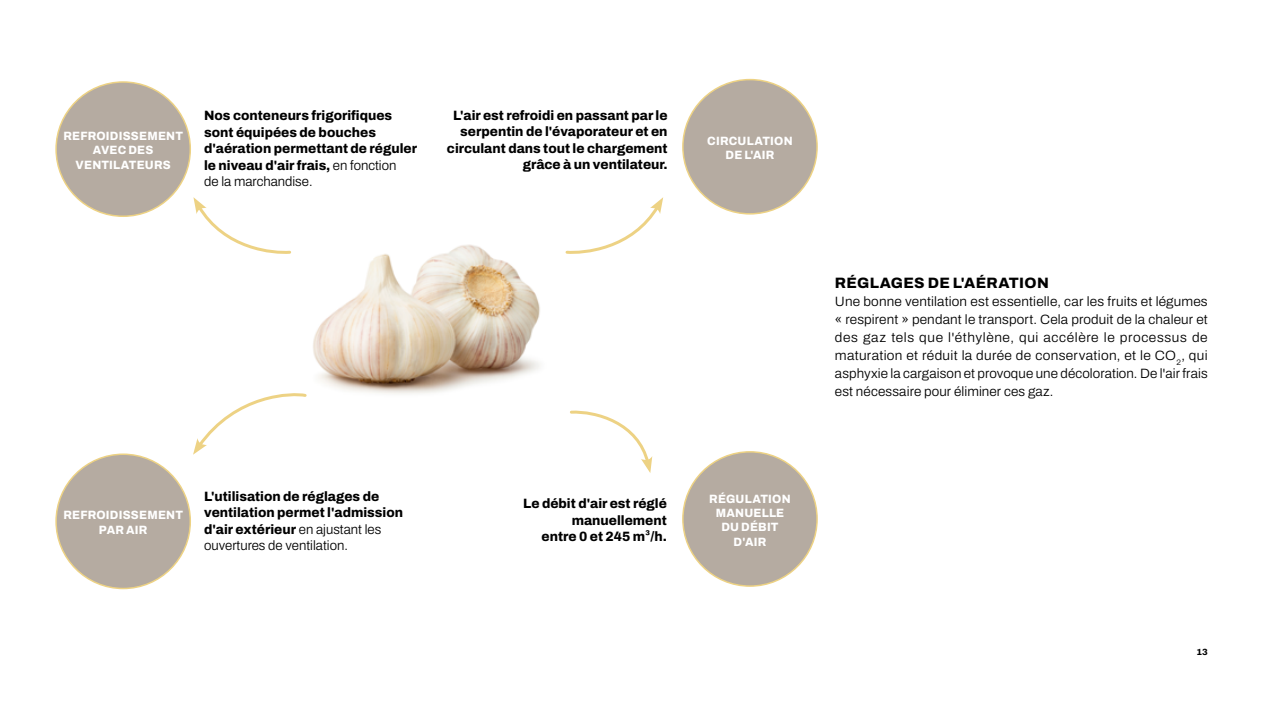
<style>
.page{position:relative;width:1263px;height:702px;background:#fff}
.page>*{position:absolute;margin:0;border:0;box-sizing:border-box;transform-origin:0 0}
.t1{font:800 15px "Archivo";letter-spacing:.02em;color:#000}
.t2{font:800 13.5px/16.5px "Archivo";color:#000}
.t3{font:300 13.5px/18px "Archivo";letter-spacing:.01em;color:#000;text-align:justify}
.t4{font:800 12px/14.4px "Archivo";letter-spacing:.02em;color:#fff;text-align:center;scale:.95 1}
.t5{font:800 9px "Archivo";color:#000}
.s1{font-weight:300}
</style>
<div class="page">
<img style="left:313px;top:244px;width:227px;height:150px">
<svg style="left:193px;top:197px;width:98px;height:57px"></svg>
<svg style="left:565px;top:197px;width:98px;height:57px"></svg>
<svg style="left:193px;top:393px;width:114px;height:61px"></svg>
<svg style="left:570px;top:410px;width:82px;height:63px"></svg>
<div style="left:683px;top:80px;width:134px;height:134px;background:#b5aba1;border-radius:50%"></div>
<div style="left:683px;top:452px;width:134px;height:134px;background:#b5aba1;border-radius:50%"></div>
<div style="left:56px;top:82px;width:134px;height:134px;background:#b5aba1;border-radius:50%"></div>
<div style="left:56px;top:454px;width:134px;height:134px;background:#b5aba1;border-radius:50%"></div>
<p class="t4" style="left:63px;top:129px;width:127px">REFROIDISSEMENT<br>AVEC DES<br>VENTILATEURS</p>
<p class="t2" style="left:204px;top:107px;width:214px">Nos conteneurs frigorifiques sont équipées de bouches d'aération permettant de réguler le niveau d'air frais, <span class="s1">en fonction<br>de la marchandise.</span></p>
<p class="t2" style="left:447px;top:107px;width:222px;text-align:right">L'air est refroidi en passant par le serpentin de l'évaporateur et en circulant dans tout le chargement grâce à un ventilateur.</p>
<p class="t4" style="left:707px;top:133px;width:91px">CIRCULATION<br>DE L'AIR</p>
<p class="t4" style="left:63px;top:508px;width:127px">REFROIDISSEMENT<br>PAR AIR</p>
<p class="t2" style="left:204px;top:488px;width:200px">L'utilisation de réglages de ventilation permet l'admission d'air extérieur <span class="s1">en ajustant les ouvertures de ventilation.</span></p>
<p class="t2" style="left:523px;top:495px;width:145px;text-align:right">Le débit d'air est réglé manuellement<br>entre 0 et 245 m³/h.</p>
<p class="t4" style="left:709px;top:491px;width:87px">RÉGULATION<br>MANUELLE<br>DU DÉBIT<br>D'AIR</p>
<p class="t1" style="left:835px;top:272px;width:215px">RÉGLAGES DE L'AÉRATION</p>
<p class="t3" style="left:835px;top:292px;width:374px">Une bonne ventilation est essentielle, car les fruits et légumes « respirent » pendant le transport. Cela produit de la chaleur et des gaz tels que l'éthylène, qui accélère le processus de maturation et réduit la durée de conservation, et le CO<sub>2</sub>, qui asphyxie la cargaison et provoque une décoloration. De l'air frais est nécessaire pour éliminer ces gaz.</p>
<p class="t5" style="left:1196px;top:644px;width:13px">13</p>
</div>
